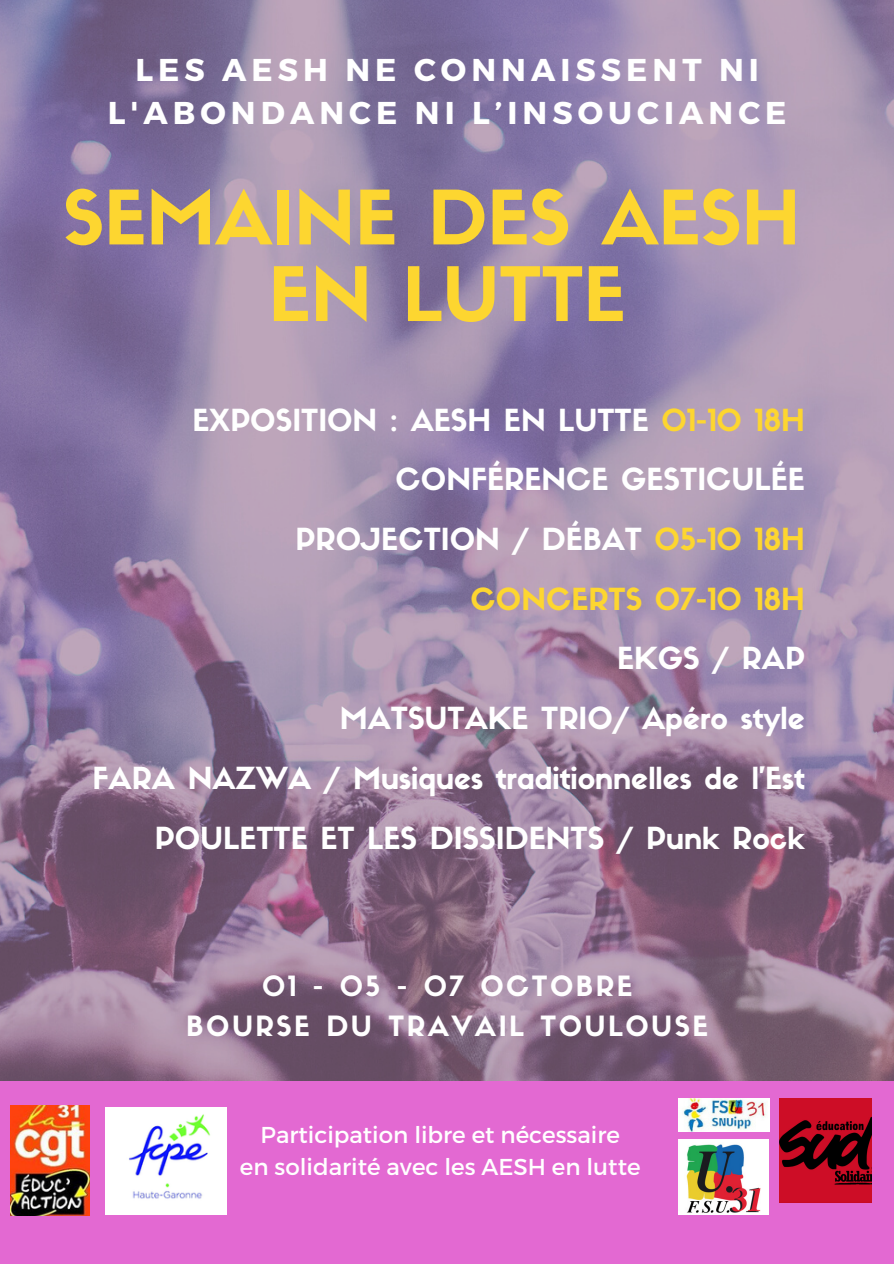
<style>
.page{position:relative;width:894px;height:1264px;background:#fff}
.page>*{position:absolute;margin:0;border:0;box-sizing:border-box;transform-origin:0 0}
.t1{font:73.5px/76.5px "Sifonn Basic";color:#fdd630;text-align:center}
.t2{font:700 31.5px/42.8px "Montserrat";letter-spacing:.16em;color:#fff;text-align:center}
.t3{font:29.85px/59.7px "Sifonn Basic";color:#fff;text-align:right}
.t4{font:27.45px/40.5px "Sifonn Basic";letter-spacing:.09em;color:#fff;text-align:center}
.t5{font:22.95px/32px "Montserrat";color:#fff;text-align:center}
.s1{color:#fdd630}
</style>
<div class="page">
<img style="left:0;top:0;width:893px;height:1081px">
<div style="left:0;top:1081px;width:893px;height:182px;background:#e369d2"></div>
<img style="left:10px;top:1105px;width:79px;height:110px">
<img style="left:106px;top:1107px;width:120px;height:107px">
<img style="left:779px;top:1098px;width:92px;height:104px">
<img style="left:678px;top:1098px;width:91px;height:33px">
<img style="left:678px;top:1139px;width:89px;height:75px">
<p class="t2" style="left:108px;top:47px;width:680px">LES AESH NE CONNAISSENT NI<br>L'ABONDANCE NI L’INSOUCIANCE</p>
<h1 class="t1" style="left:63px;top:188px;width:738px">SEMAINE DES AESH<br>EN LUTTE</h1>
<p class="t3" style="left:192px;top:393px;width:613px">EXPOSITION : AESH EN LUTTE <span class="s1">01-10 18H<br></span>CONFÉRENCE GESTICULÉE<br>PROJECTION / DÉBAT <span class="s1">05-10 18H<br>CONCERTS 07-10 18H</span></p>
<p class="t3" style="left:93px;top:632px;width:713px">EKGS / RAP<br>MATSUTAKE TRIO/ Apéro style<br>FARA NAZWA / Musiques traditionnelles de l’Est<br>POULETTE ET LES DISSIDENTS / Punk Rock</p>
<p class="t4" style="left:186px;top:968px;width:523px">01 - 05 - 07 OCTOBRE<br>BOURSE DU TRAVAIL TOULOUSE</p>
<p class="t5" style="left:240px;top:1117px;width:402px">Participation libre et nécessaire<br>en solidarité avec les AESH en lutte</p>
</div>
